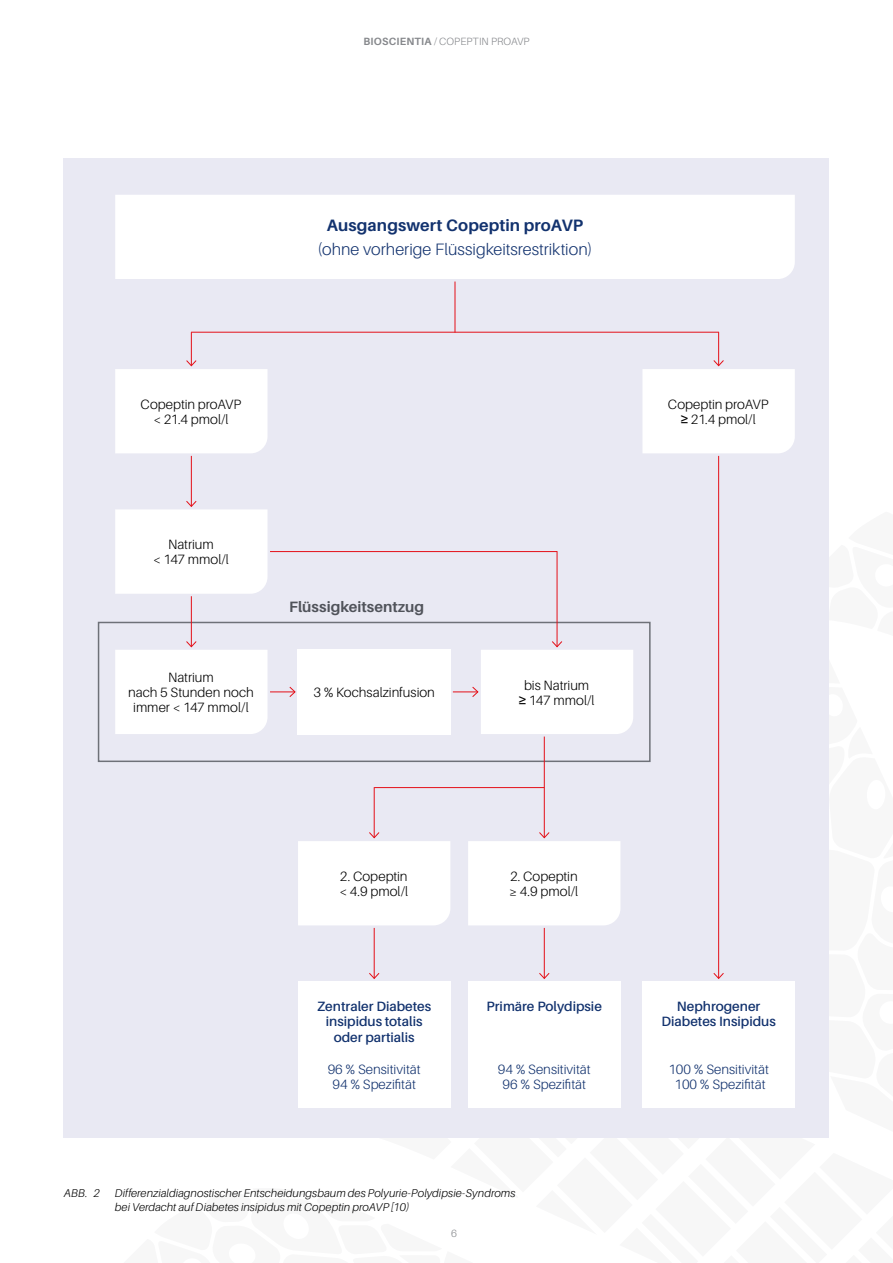
<style>
.page{position:relative;width:893px;height:1263px;background:#fff}
.page>*{position:absolute;margin:0;border:0;box-sizing:border-box;transform-origin:0 0}
.t1{font:300 16.5px "Aileron";letter-spacing:.005em;color:#12326e}
.t2{font:700 16.5px "Aileron";letter-spacing:.01em;color:#12326e}
.t3{font:700 15px "Aileron";color:#50535a}
.t4{font:300 13.5px/15px "Aileron";color:#000;text-align:center}
.t5{font:600 13.5px/15.8px "Aileron";color:#12326e;text-align:center}
.t6{font:300 13.5px/15.8px "Aileron";color:#12326e;text-align:center}
.t7{font:italic 300 11.25px/13.5px "Aileron";letter-spacing:.01em;color:#000}
.t8{font:300 10.5px "Aileron";letter-spacing:.01em;color:#86888c}
.s1{font-weight:700}
.s2{font-family:"Arial";font-weight:400}
</style>
<div class="page">
<div style="left:64px;top:158px;width:765px;height:979px;background:#e9e9f3"></div>
<div style="left:98px;top:622px;width:553px;height:140px;border:2px solid #6e7178"></div>
<div style="left:642px;top:981px;width:153px;height:127px;background:#fff"></div>
<div style="left:298px;top:649px;width:153px;height:85px;background:#fff"></div>
<div style="left:115px;top:195px;width:680px;height:84px;background:#fff"></div>
<hr style="left:718px;top:332px;width:1px;height:34px;background:#e41018">
<hr style="left:455px;top:282px;width:1px;height:51px;background:#e41018">
<hr style="left:191px;top:332px;width:1px;height:34px;background:#e41018">
<svg style="left:115px;top:360px;width:152px;height:93px"></svg>
<hr style="left:191px;top:456px;width:1px;height:50px;background:#e41018">
<hr style="left:544px;top:787px;width:1px;height:51px;background:#e41018">
<hr style="left:374px;top:787px;width:1px;height:51px;background:#e41018">
<hr style="left:718px;top:456px;width:1px;height:522px;background:#e41018">
<svg style="left:713px;top:972px;width:11px;height:7px"></svg>
<svg style="left:642px;top:359px;width:153px;height:94px"></svg>
<div style="left:468px;top:981px;width:152px;height:127px;background:#fff"></div>
<div style="left:298px;top:981px;width:152px;height:127px;background:#fff"></div>
<svg style="left:298px;top:831px;width:152px;height:94px"></svg>
<svg style="left:468px;top:831px;width:152px;height:94px"></svg>
<hr style="left:544px;top:928px;width:1px;height:50px;background:#e41018">
<svg style="left:539px;top:972px;width:11px;height:7px"></svg>
<hr style="left:374px;top:928px;width:1px;height:50px;background:#e41018">
<svg style="left:369px;top:972px;width:11px;height:7px"></svg>
<hr style="left:191px;top:332px;width:528px;height:1px;background:#e41018">
<hr style="left:374px;top:787px;width:170px;height:1px;background:#e41018">
<hr style="left:544px;top:736px;width:1px;height:51px;background:#e41018">
<svg style="left:115px;top:500px;width:152px;height:94px"></svg>
<hr style="left:191px;top:596px;width:1px;height:51px;background:#e41018">
<svg style="left:115px;top:640px;width:181px;height:94px"></svg>
<hr style="left:557px;top:551px;width:1px;height:96px;background:#e41018">
<svg style="left:453px;top:640px;width:180px;height:94px"></svg>
<hr style="left:270px;top:551px;width:287px;height:1px;background:#e41018">
<p class="t8" style="left:363px;top:36px;width:168px"><span class="s1">BIOSCIENTIA</span> / Copeptin proAVP</p>
<p class="t2" style="left:327px;top:216px;width:258px">Ausgangswert Copeptin proAVP</p>
<p class="t1" style="left:317px;top:240px;width:276px">(ohne vorherige Flüssigkeitsrestriktion)</p>
<p class="t4" style="left:141px;top:397px;width:102px">Copeptin proAVP &lt; 21.4 pmol/l</p>
<p class="t4" style="left:668px;top:397px;width:102px">Copeptin proAVP <span class="s2">≥</span> 21.4 pmol/l</p>
<p class="t4" style="left:153px;top:537px;width:77px">Natrium<br>&lt; 147 mmol/l</p>
<p class="t4" style="left:128px;top:670px;width:127px">Natrium<br>nach 5 Stunden noch immer &lt; 147 mmol/l</p>
<p class="t3" style="left:289px;top:599px;width:137px">Flüssigkeitsentzug</p>
<p class="t4" style="left:313px;top:685px;width:123px">3 % Kochsalzinfusion</p>
<p class="t4" style="left:519px;top:677px;width:77px">bis Natrium <span class="s2">≥</span> 147 mmol/l</p>
<p class="t4" style="left:339px;top:869px;width:70px;text-align:left">2. Copeptin &lt; 4.9 pmol/l</p>
<p class="t4" style="left:510px;top:869px;width:70px;text-align:left">2. Copeptin ≥ 4.9 pmol/l</p>
<p class="t5" style="left:317px;top:998px;width:116px">Zentraler Diabetes insipidus totalis oder partialis</p>
<p class="t6" style="left:328px;top:1061px;width:94px">96 % Sensitivität<br>94 % Spezifität</p>
<p class="t5" style="left:487px;top:998px;width:117px">Primäre Polydipsie</p>
<p class="t6" style="left:498px;top:1061px;width:94px">94 % Sensitivität<br>96 % Spezifität</p>
<p class="t7" style="left:64px;top:1186px;width:37px">ABB. 2</p>
<p class="t7" style="left:115px;top:1186px;width:402px">Differenzialdiagnostischer Entscheidungsbaum des Polyurie-Polydipsie-Syndroms bei Verdacht auf Diabetes insipidus mit Copeptin proAVP [10)</p>
<p class="t8" style="left:451px;top:1228px;width:7px">6</p>
<p class="t5" style="left:661px;top:998px;width:116px">Nephrogener<br>Diabetes Insipidus</p>
<p class="t6" style="left:668px;top:1061px;width:102px">100 % Sensitivität<br>100 % Spezifität</p>
</div>
